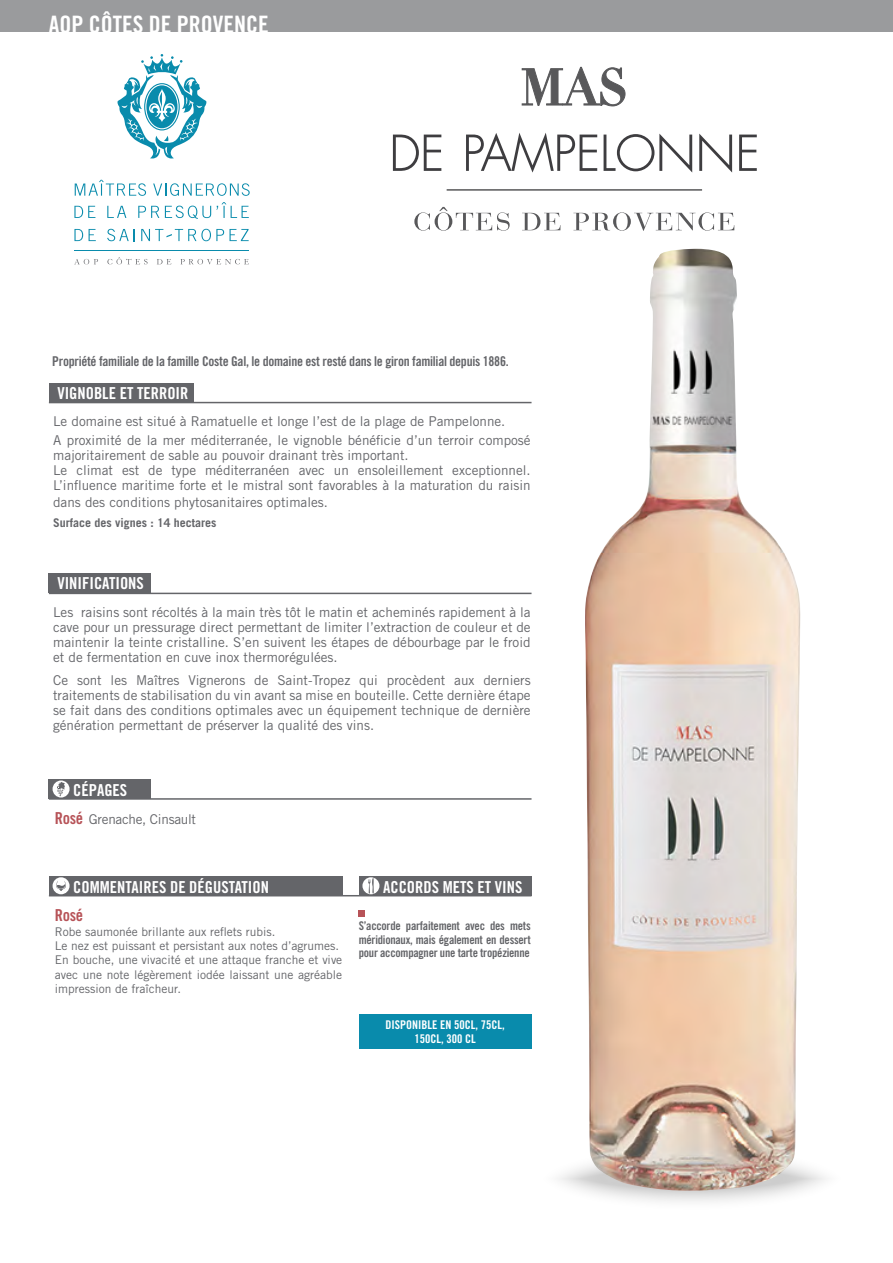
<style>
.page{position:relative;width:893px;height:1263px;background:#fff}
.page>*{position:absolute;margin:0;border:0;box-sizing:border-box;transform-origin:0 0}
.t1{font:24px "Trade Gothic LT Std Bd Cn 20";color:#fff}
.t2{font:16.5px "Trade Gothic LT Std Bd Cn 20";color:#fff}
.t3{font:16.5px "Trade Gothic LT Std Bd Cn 20";color:#b75358}
.t4{font:13.5px/15px "Trade Gothic LT Std";color:#646569}
.t5{font:13.5px "Trade Gothic LT Std Bd Cn 20";letter-spacing:-.02em;color:#646569}
.t6{font:13.5px "Trade Gothic LT Std";letter-spacing:-.02em;color:#646569}
.t7{font:12px/14.4px "Trade Gothic LT Std";color:#646569}
.t8{font:12px/13.5px "Trade Gothic LT Std Bd Cn 20";letter-spacing:-.02em;color:#646569;text-align:justify}
.t9{font:12px/14.4px "Trade Gothic LT Std Bd Cn 20";color:#fff;text-align:center}
.t10{font:700 12px "Trade Gothic LT Std";color:#646569}
.s1{font-family:"Trade Gothic LT Std Bd Cn 20";font-size:16.5px;color:#b75358}
</style>
<div class="page">
<svg style="left:537px;top:1142px;width:310px;height:73px"></svg>
<img style="left:584px;top:249px;width:217px;height:942px">
<div style="left:49px;top:383px;width:144px;height:20px;background:#646569"></div>
<div style="left:49px;top:573px;width:102px;height:20px;background:#646569"></div>
<div style="left:359px;top:910px;width:6px;height:7px;background:#b75358"></div>
<div style="left:0;top:0;width:893px;height:32px;background:#9a9b9d"></div>
<svg style="left:117px;top:54px;width:89px;height:104px"></svg>
<hr style="left:75px;top:250px;width:174px;height:1px;background:#098bac">
<svg style="left:75px;top:180px;width:71px;height:16px"></svg>
<svg style="left:153px;top:183px;width:97px;height:13px"></svg>
<svg style="left:74px;top:206px;width:21px;height:12px"></svg>
<svg style="left:107px;top:206px;width:19px;height:12px"></svg>
<svg style="left:138px;top:206px;width:21px;height:12px"></svg>
<svg style="left:165px;top:202px;width:84px;height:17px"></svg>
<svg style="left:74px;top:229px;width:9px;height:12px"></svg>
<svg style="left:89px;top:229px;width:7px;height:12px"></svg>
<svg style="left:107px;top:229px;width:28px;height:12px"></svg>
<svg style="left:230px;top:229px;width:19px;height:12px"></svg>
<svg style="left:141px;top:229px;width:83px;height:12px"></svg>
<svg style="left:107px;top:257px;width:41px;height:7px"></svg>
<svg style="left:157px;top:259px;width:14px;height:5px"></svg>
<svg style="left:74px;top:259px;width:24px;height:5px"></svg>
<svg style="left:180px;top:259px;width:69px;height:5px"></svg>
<hr style="left:49px;top:402px;width:482px;height:1px;background:#646569">
<hr style="left:49px;top:593px;width:482px;height:1px;background:#646569">
<hr style="left:447px;top:189px;width:255px;height:2px;background:#58585a">
<div style="left:359px;top:1014px;width:172px;height:35px;background:#098bac"></div>
<svg style="left:393px;top:135px;width:48px;height:36px"></svg>
<svg style="left:466px;top:133px;width:131px;height:40px"></svg>
<svg style="left:604px;top:134px;width:88px;height:38px"></svg>
<svg style="left:699px;top:134px;width:33px;height:39px"></svg>
<svg style="left:739px;top:135px;width:18px;height:36px"></svg>
<svg style="left:522px;top:67px;width:103px;height:39px"></svg>
<svg style="left:414px;top:207px;width:96px;height:24px"></svg>
<svg style="left:522px;top:213px;width:38px;height:17px"></svg>
<svg style="left:573px;top:212px;width:161px;height:19px"></svg>
<div style="left:49px;top:779px;width:102px;height:20px;background:#646569"></div>
<div style="left:53px;top:780px;width:17px;height:17px;background:#fff;border-radius:50%"></div>
<svg style="left:57px;top:782px;width:8px;height:14px"></svg>
<div style="left:49px;top:876px;width:293px;height:20px;background:#646569"></div>
<svg style="left:53px;top:877px;width:17px;height:17px"></svg>
<svg style="left:55px;top:880px;width:12px;height:11px"></svg>
<div style="left:359px;top:876px;width:172px;height:20px;background:#646569"></div>
<div style="left:362px;top:877px;width:17px;height:17px;background:#fff;border-radius:50%"></div>
<svg style="left:368px;top:878px;width:6px;height:16px"></svg>
<hr style="left:49px;top:798px;width:482px;height:2px;background:#646569">
<hr style="left:49px;top:895px;width:482px;height:1px;background:#646569">
<h1 class="t1" style="left:49px;top:9px;width:187px">AOP cÔTES DE PROVENCE</h1>
<p class="t5" style="left:52px;top:353px;width:458px">Propriété familiale de la famille Coste Gal, le domaine est resté dans le giron familial depuis 1886.</p>
<p class="t2" style="left:57px;top:383px;width:133px">Vignoble et terroir</p>
<p class="t4" style="left:53px;top:411px;width:479px;line-height:19.2px">Le domaine est situé à Ramatuelle et longe l’est de la plage de Pampelonne.<br>A proximité de la mer méditerranée, le vignoble bénéficie d’un terroir composé</p>
<p class="t4" style="left:53px;top:448px;width:479px">majoritairement de sable au pouvoir drainant très important.<br>Le climat est de type méditerranéen avec un ensoleillement exceptionnel.<br>L’influence maritime forte et le mistral sont favorables à la maturation du raisin</p>
<p class="t4" style="left:53px;top:494px;width:276px">dans des conditions phytosanitaires optimales.</p>
<p class="t10" style="left:53px;top:516px;width:165px">Surface des vignes : 14 hectares</p>
<p class="t2" style="left:57px;top:573px;width:88px">Vinifications</p>
<p class="t4" style="left:53px;top:604px;width:479px;text-align:justify">Les raisins sont récoltés à la main très tôt le matin et acheminés rapidement à la cave pour un pressurage direct permettant de limiter l’extraction de couleur et de maintenir la teinte cristalline. S’en suivent les étapes de débourbage par le froid et de fermentation en cuve inox thermorégulées.</p>
<p class="t4" style="left:53px;top:673px;width:479px;text-align:justify">Ce sont les Maîtres Vignerons de Saint-Tropez qui procèdent aux derniers traitements de stabilisation du vin avant sa mise en bouteille. Cette dernière étape se fait dans des conditions optimales avec un équipement technique de dernière génération permettant de préserver la qualité des vins.</p>
<p class="t2" style="left:73px;top:780px;width:56px">Cépages</p>
<p class="t6" style="left:55px;top:811px;width:143px"><span class="s1">Rosé</span> Grenache, Cinsault</p>
<p class="t2" style="left:73px;top:877px;width:197px">Commentaires de dégustation</p>
<p class="t2" style="left:383px;top:877px;width:141px">Accords mets et vins</p>
<p class="t3" style="left:55px;top:905px;width:30px">Rosé</p>
<p class="t7" style="left:55px;top:924px;width:289px">Robe saumonée brillante aux reflets rubis.<br>Le nez est puissant et persistant aux notes d’agrumes.<br>En bouche, une vivacité et une attaque franche et vive avec une note légèrement iodée laissant une agréable impression de fraîcheur.</p>
<p class="t8" style="left:359px;top:919px;width:173px">S’accorde parfaitement avec des mets méridionaux, mais également en dessert pour accompagner une tarte tropézienne</p>
<p class="t9" style="left:385px;top:1017px;width:121px">Disponible en 50cl, 75cl,<br>150cl, 300 cl</p>
</div>
